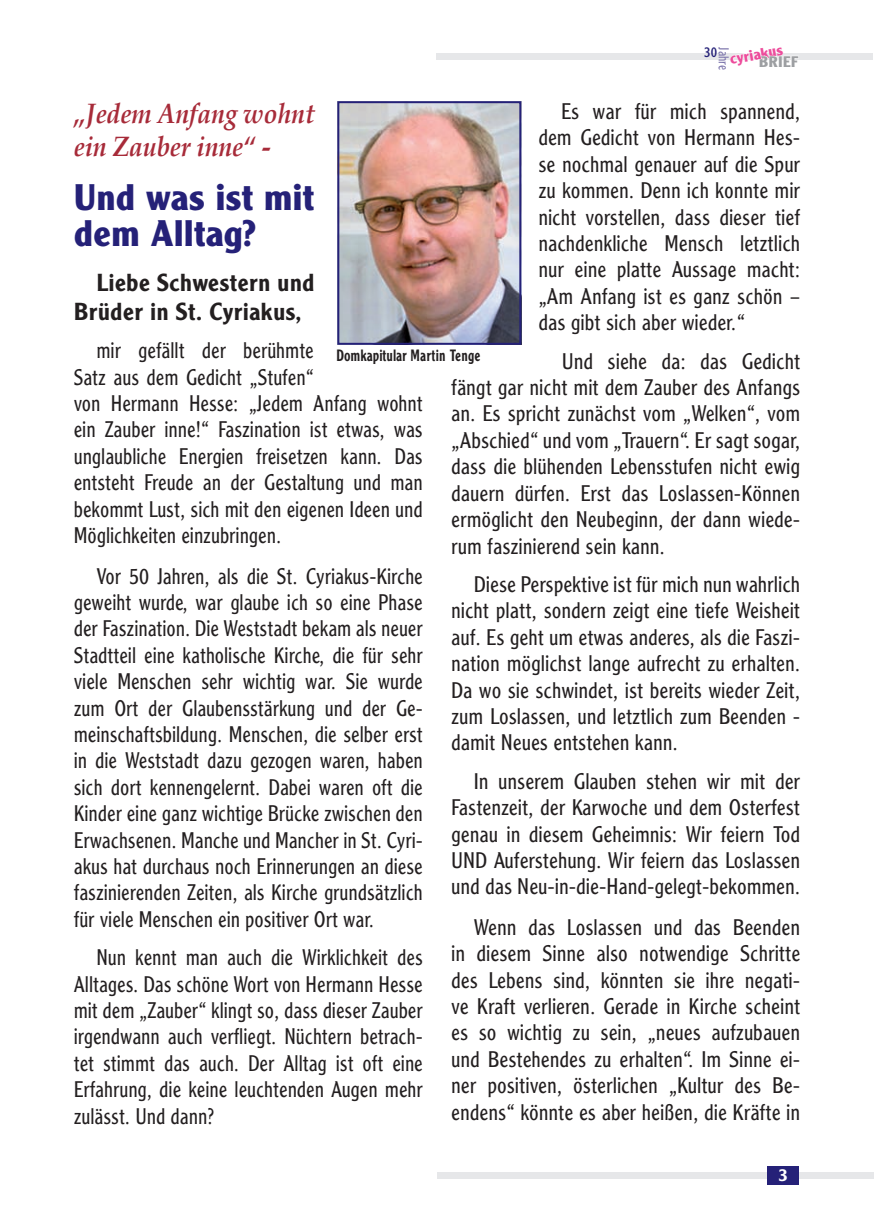
<style>
.page{position:relative;width:874px;height:1225px;background:#fff}
.page>*{position:absolute;margin:0;border:0;box-sizing:border-box;transform-origin:0 0}
.t1{font:700 36px/36px "AT Clearface Gothic";color:#252178}
.t2{font:italic 700 28px/33.6px "Book Antiqua";color:#a72b39;scale:.88 1}
.t3{font:500 24px/28.8px "AT Clearface Gothic";color:#231f20}
.t4{font:300 22px/26.4px "AT Clearface Gothic";color:#231f20;text-align:justify;scale:.95 1}
.t5{font:300 22px/26.4px "AT Clearface Gothic";color:#231f20;text-align:justify;scale:.91 1}
.t6{font:500 17px "AT Clearface Gothic";color:#fff}
.t7{font:500 16px "AT Clearface Gothic";color:#231f20;scale:.78 1}
.t8{font:700 15px "AT Clearface Gothic";color:#ed4c9c}
.t9{font:700 15px "AT Clearface Gothic";color:#9d9fa2}
.t10{font:300 14px "AT Clearface Gothic";color:#7b74ab;scale:.85 1}
.t11{font:14px "AT Clearface Gothic";color:#252178;scale:.85 1}
</style>
<div class="page">
<div style="left:436px;top:54px;width:436px;height:6px;background:#e6e7e9"></div>
<svg style="left:729px;top:53px;width:69px;height:7px"></svg>
<div style="left:437px;top:1172px;width:436px;height:6px;background:#e6e7e9"></div>
<div style="left:766px;top:1166px;width:32px;height:18px;background:#252178"></div>
<img style="left:340px;top:104px;width:178px;height:238px">
<div style="left:337px;top:101px;width:184px;height:244px;border:2px solid #252178"></div>
<p class="t11" style="left:704px;top:43px;width:17px">30</p>
<p class="t8" style="left:728px;top:49px;width:55px;rotate:-10deg">cyriakus</p>
<p class="t10" style="left:732px;top:47px;width:28px;rotate:90deg">Jahre</p>
<p class="t9" style="left:758px;top:52px;width:41px">BRIEF</p>
<p class="t2" style="left:74px;top:96px;width:275px">„Jedem Anfang wohnt ein Zauber inne“ -</p>
<h1 class="t1" style="left:74px;top:178px;width:242px">Und was ist mit dem Alltag?</h1>
<p class="t3" style="left:74px;top:267px;width:242px;text-indent:23px">Liebe Schwestern und<br>Brüder in St. Cyriakus,</p>
<p class="t5" style="left:74px;top:337px;width:385px;text-align:left;text-indent:23px">mir gefällt der berühmte<br>Satz aus dem Gedicht „Stufen“<br>von Hermann Hesse: „Jedem Anfang wohnt ein Zauber inne!“ Faszination ist etwas, was unglaubliche Energien freisetzen kann. Das entsteht Freude an der Gestaltung und man bekommt Lust, sich mit den eigenen Ideen und Möglichkeiten einzubringen.</p>
<p class="t5" style="left:74px;top:562px;width:385px;text-indent:23px">Vor 50 Jahren, als die St. Cyriakus-Kirche geweiht wurde, war glaube ich so eine Phase der Faszination. Die Weststadt bekam als neuer Stadtteil eine katholische Kirche, die für sehr viele Menschen sehr wichtig war. Sie wurde zum Ort der Glaubensstärkung und der Ge&shy;meinschaftsbildung. Menschen, die selber erst in die Weststadt dazu gezogen waren, haben sich dort kennengelernt. Dabei waren oft die Kinder eine ganz wichtige Brücke zwischen den Erwachsenen. Manche und Mancher in St. Cyri&shy;akus hat durchaus noch Erinnerungen an diese faszinierenden Zeiten, als Kirche grundsätzlich für viele Menschen ein positiver Ort war.</p>
<p class="t5" style="left:74px;top:944px;width:385px;text-indent:23px">Nun kennt man auch die Wirklichkeit des Alltages. Das schöne Wort von Hermann Hesse mit dem „Zauber“ klingt so, dass dieser Zauber irgendwann auch verfliegt. Nüchtern betrach&shy;tet stimmt das auch. Der Alltag ist oft eine Erfahrung, die keine leuchtenden Augen mehr zulässt. Und dann?</p>
<p class="t4" style="left:538px;top:98px;width:277px;text-indent:23px">Es war für mich spannend, dem Gedicht von Hermann Hes&shy;se nochmal genauer auf die Spur zu kommen. Denn ich konnte mir nicht vorstellen, dass dieser tief nachdenkliche Mensch letztlich nur eine platte Aussage macht: „Am Anfang ist es ganz schön – das gibt sich aber wieder.“</p>
<p class="t4" style="left:451px;top:347px;width:369px;text-indent:111px">Und siehe da: das Gedicht fängt gar nicht mit dem Zauber des Anfangs an. Es spricht zunächst vom „Welken“, vom „Abschied“ und vom „Trauern“. Er sagt sogar, dass die blühenden Lebensstufen nicht ewig dauern dürfen. Erst das Loslassen-Können ermöglicht den Neubeginn, der dann wiede&shy;rum faszinierend sein kann.</p>
<p class="t4" style="left:451px;top:570px;width:369px;text-indent:23px">Diese Perspektive ist für mich nun wahrlich nicht platt, sondern zeigt eine tiefe Weisheit auf. Es geht um etwas anderes, als die Faszi&shy;nation möglichst lange aufrecht zu erhalten.<br>Da wo sie schwindet, ist bereits wieder Zeit, zum Loslassen, und letztlich zum Beenden - damit Neues entstehen kann.</p>
<p class="t4" style="left:451px;top:767px;width:369px;text-indent:23px">In unserem Glauben stehen wir mit der Fastenzeit, der Karwoche und dem Osterfest genau in diesem Geheimnis: Wir feiern Tod UND Auferstehung. Wir feiern das Loslassen und das Neu-in-die-Hand-gelegt-bekommen.</p>
<p class="t4" style="left:451px;top:913px;width:369px;text-indent:23px">Wenn das Loslassen und das Beenden in diesem Sinne also notwendige Schritte des Lebens sind, könnten sie ihre negati&shy;ve Kraft verlieren. Gerade in Kirche scheint es so wichtig zu sein, „neues aufzubauen und Bestehendes zu erhalten“. Im Sinne ei&shy;ner positiven, österlichen „Kultur des Be&shy;endens“ könnte es aber heißen, die Kräfte in</p>
<p class="t7" style="left:336px;top:345px;width:186px">Domkapitular Martin Tenge</p>
<p class="t6" style="left:777px;top:1164px;width:11px">3</p>
</div>
